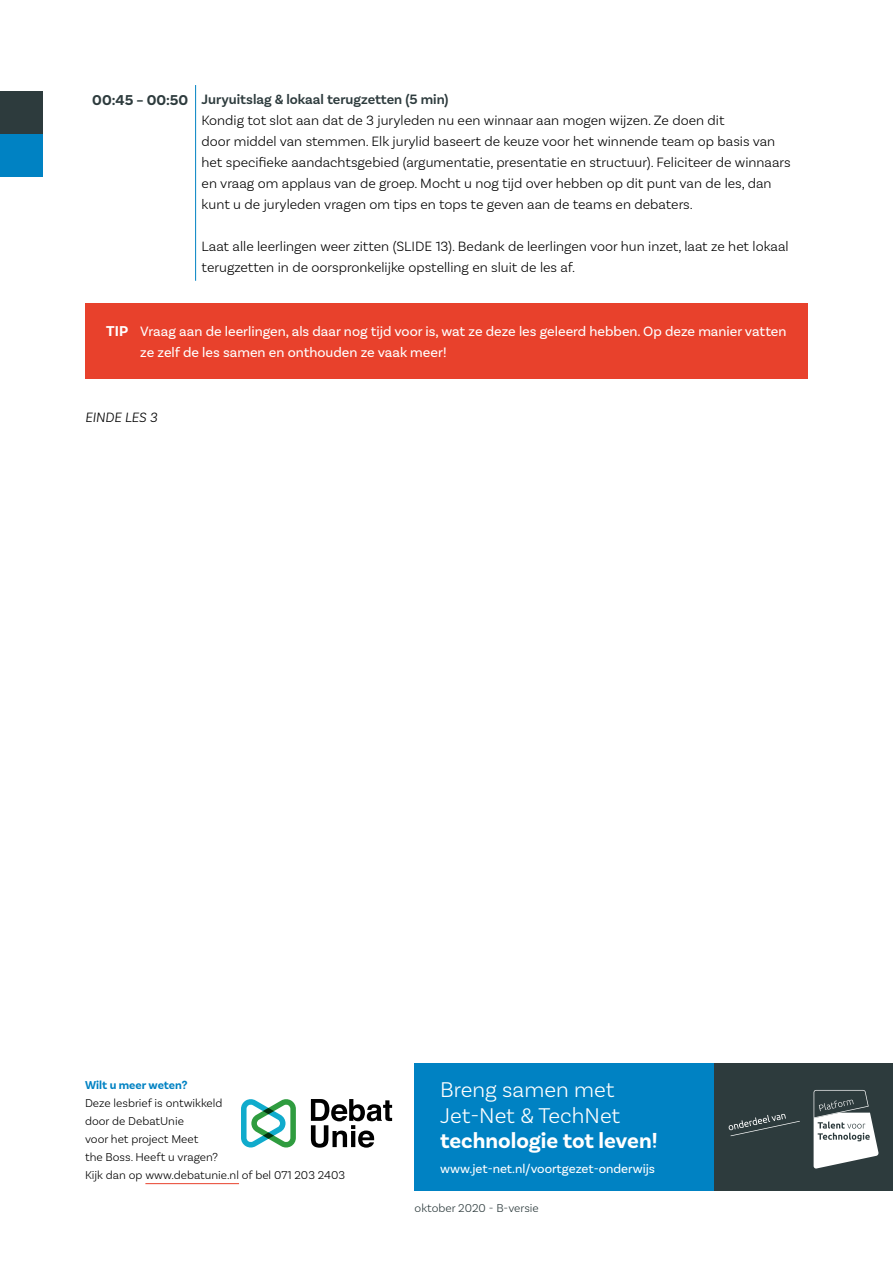
<style>
.page{position:relative;width:893px;height:1263px;background:#fff}
.page>*{position:absolute;margin:0;border:0;box-sizing:border-box;transform-origin:0 0}
.JT-intro{font:300 22.5px "Basic Sans";color:#fff}
.JT-intro-2{font:700 22.5px "Basic Sans";color:#fff}
.JT-Plat{font:700 15px "Basic Sans";color:#2d3b3d}
.JT_tabelplat{font:300 14.25px/21px "Basic Sans";color:#000}
.JT-Kaderkop{font:14.25px/21px "Basic Sans";color:#fff}
.JT-Tussenkop_2{font:600 14.25px "Basic Sans";color:#2d3b3d}
.JT-Plat-2{font:italic 300 14.25px "Basic Sans";color:#000}
.JT-intro-3{font:13.05px "Basic Sans";color:#fff}
.JT-Plat-3{font:300 12px/18px "Basic Sans";color:#000}
.JT-Plat-4{font:300 12px "Basic Sans";color:#2d3b3d}
.JT-tussenkop{font:700 12px "Basic Sans";color:#0082c3}
.s1{font-weight:700;font-size:15px}
</style>
<div class="page">
<hr style="left:195px;top:85px;width:1px;height:196px;background:#0082c3">
<div style="left:0;top:134px;width:43px;height:42px;background:#0082c3"></div>
<div style="left:0;top:91px;width:43px;height:43px;background:#2d3b3d"></div>
<div style="left:415px;top:1063px;width:308px;height:128px;background:#0082c3"></div>
<div style="left:714px;top:1063px;width:179px;height:128px;background:#2d3b3d"></div>
<svg style="left:814px;top:1090px;width:65px;height:78px"></svg>
<svg style="left:729px;top:1114px;width:71px;height:22px"></svg>
<hr style="left:145px;top:1183px;width:94px;height:1px;background:#e8412c">
<svg style="left:311px;top:1099px;width:81px;height:49px"></svg>
<svg style="left:241px;top:1099px;width:55px;height:49px"></svg>
<div style="left:85px;top:303px;width:723px;height:75px;background:#e8412c"></div>
<p class="JT-Plat" style="left:92px;top:91px;width:97px">00:45 – 00:50</p>
<p class="JT-Tussenkop_2" style="left:202px;top:91px;width:248px">Juryuitslag &amp; lokaal terugzetten (5 min)</p>
<p class="JT_tabelplat" style="left:202px;top:110px;width:524px">Kondig tot slot aan dat de 3 juryleden nu een winnaar aan mogen wijzen. Ze doen dit</p>
<p class="JT_tabelplat" style="left:202px;top:131px;width:591px">door middel van stemmen. Elk jurylid baseert de keuze voor het winnende team op basis van het specifieke aandachtsgebied (argumentatie, presentatie en structuur). Feliciteer de winnaars en vraag om applaus van de groep. Mocht u nog tijd over hebben op dit punt van de les, dan kunt u de juryleden vragen om tips en tops te geven aan de teams en debaters.</p>
<p class="JT_tabelplat" style="left:202px;top:236px;width:588px">Laat alle leerlingen weer zitten (SLIDE 13). Bedank de leerlingen voor hun inzet, laat ze het lokaal terugzetten in de oorspronkelijke opstelling en sluit de les af.</p>
<p class="JT-Kaderkop" style="left:140px;top:321px;width:648px;text-indent:-34px"><span class="s1">TIP</span> Vraag aan de leerlingen, als daar nog tijd voor is, wat ze deze les geleerd hebben. Op deze manier vatten ze zelf de les samen en onthouden ze vaak meer!</p>
<p class="JT-Plat-2" style="left:85px;top:408px;width:74px">EINDE LES 3</p>
<p class="JT-tussenkop" style="left:85px;top:1078px;width:104px">Wilt u meer weten?</p>
<p class="JT-Plat-3" style="left:85px;top:1094px;width:262px">Deze lesbrief is ontwikkeld<br>door de DebatUnie<br>voor het project Meet<br>the Boss. Heeft u vragen?<br>Kijk dan op www.debatunie.nl of bel 071 203 2403</p>
<p class="JT-intro" style="left:440px;top:1076px;width:176px">Breng samen met</p>
<p class="JT-intro" style="left:440px;top:1102px;width:182px">Jet-Net &amp; TechNet</p>
<p class="JT-intro-2" style="left:440px;top:1127px;width:219px">technologie tot leven!</p>
<p class="JT-intro-3" style="left:440px;top:1161px;width:216px">www.jet-net.nl/voortgezet-onderwijs</p>
<p class="JT-Plat-4" style="left:415px;top:1201px;width:126px">oktober 2020 - B-versie</p>
</div>
